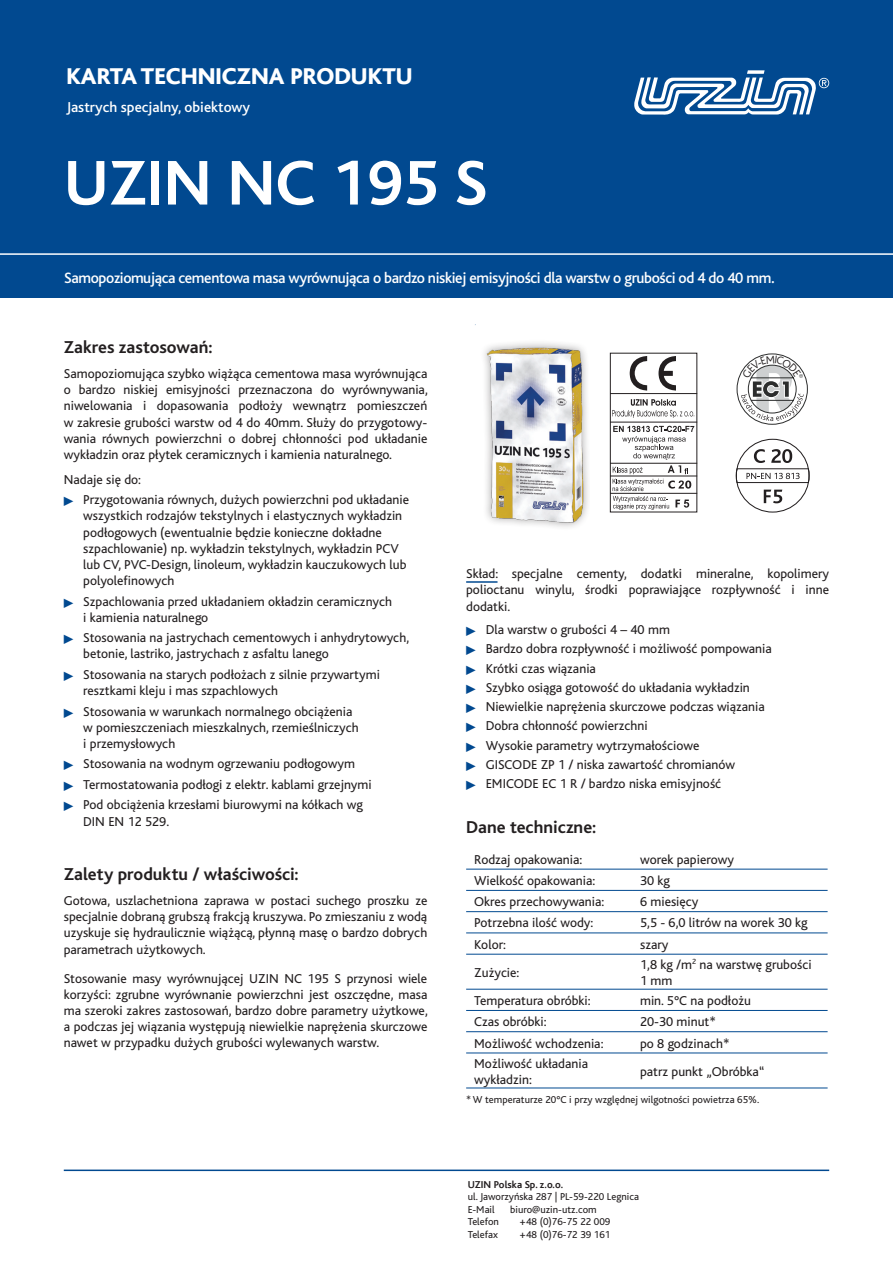
<style>
.page{position:relative;width:893px;height:1263px;background:#fff}
.page>*{position:absolute;margin:0;border:0;box-sizing:border-box;transform-origin:0 0}
.Tytul{font:700 66px "Bliss";color:#fff}
.t1{font:800 24px "Bliss";color:#fff}
.t2{font:700 18px "Bliss CE";color:#231f20}
.t3{font:500 15.75px "Bliss CE";letter-spacing:-.025em;color:#fff}
.t4{font:500 15px "Bliss CE";color:#fff}
.Normalny{font:13.5px/16.2px "Bliss CE";color:#231f20}
.wypunktowanie{font:10.5px "Bliss CE";color:#231f20}
.Normalny-2{font:10.5px "Bliss CE";color:#231f20}
.wypunktowanie-2{font:700 10.5px "Bliss";color:#231f20}
.s1{font-weight:400;font-size:18px}
.s2{font-family:"Bliss"}
.s3{font-family:"Commercial Pi BT";font-size:9.75px;color:#014990}
</style>
<div class="page">
<div style="left:0;top:0;width:893px;height:255px;background:#014990"></div>
<div style="left:0;top:255px;width:893px;height:43px;background:#014990"></div>
<hr style="left:64px;top:1169px;width:765px;height:2px;background:#014990">
<hr style="left:466px;top:869px;width:166px;height:1px;background:#014990">
<hr style="left:632px;top:869px;width:196px;height:1px;background:#014990">
<hr style="left:466px;top:890px;width:166px;height:1px;background:#014990">
<hr style="left:632px;top:890px;width:196px;height:1px;background:#014990">
<hr style="left:466px;top:911px;width:166px;height:1px;background:#014990">
<hr style="left:632px;top:911px;width:196px;height:1px;background:#014990">
<hr style="left:466px;top:932px;width:166px;height:1px;background:#014990">
<hr style="left:632px;top:932px;width:196px;height:1px;background:#014990">
<hr style="left:466px;top:954px;width:166px;height:1px;background:#014990">
<hr style="left:632px;top:954px;width:196px;height:1px;background:#014990">
<hr style="left:466px;top:989px;width:166px;height:1px;background:#014990">
<hr style="left:632px;top:989px;width:196px;height:1px;background:#014990">
<hr style="left:466px;top:1010px;width:166px;height:1px;background:#014990">
<hr style="left:632px;top:1010px;width:196px;height:1px;background:#014990">
<hr style="left:466px;top:1031px;width:166px;height:1px;background:#014990">
<hr style="left:632px;top:1031px;width:196px;height:1px;background:#014990">
<hr style="left:466px;top:1052px;width:166px;height:1px;background:#014990">
<hr style="left:632px;top:1052px;width:196px;height:1px;background:#014990">
<hr style="left:466px;top:1087px;width:166px;height:1px;background:#014990">
<hr style="left:632px;top:1087px;width:196px;height:1px;background:#014990">
<hr style="left:0;top:253px;width:893px;height:2px;background:#fff">
<img style="left:484px;top:343px;width:104px;height:184px">
<svg style="left:634px;top:70px;width:195px;height:45px"></svg>
<hr style="left:466px;top:581px;width:31px;height:2px;background:#014990">
<svg style="left:764px;top:490px;width:18px;height:13px"></svg>
<svg style="left:736px;top:449px;width:74px;height:34px"></svg>
<div style="left:610px;top:353px;width:87px;height:159px;border:1px solid #231f20"></div>
<hr style="left:610px;top:393px;width:87px;height:1px;background:#231f20">
<hr style="left:610px;top:422px;width:87px;height:1px;background:#231f20">
<hr style="left:610px;top:463px;width:87px;height:1px;background:#231f20">
<hr style="left:610px;top:476px;width:87px;height:1px;background:#231f20">
<hr style="left:610px;top:493px;width:87px;height:1px;background:#231f20">
<svg style="left:658px;top:356px;width:18px;height:35px"></svg>
<svg style="left:629px;top:356px;width:18px;height:35px"></svg>
<svg style="left:612px;top:399px;width:82px;height:19px"></svg>
<svg style="left:613px;top:426px;width:81px;height:84px"></svg>
<svg style="left:737px;top:354px;width:70px;height:70px"></svg>
<p class="t1" style="left:66px;top:63px;width:348px">KARTA TECHNICZNA PRODUKTU</p>
<p class="t4" style="left:66px;top:99px;width:185px">Jastrych specjalny, obiektowy</p>
<p class="Tytul" style="left:64px;top:149px;width:425px">UZIN NC 195 S</p>
<p class="t3" style="left:64px;top:269px;width:712px">Samopoziomująca cementowa masa wyrównująca o bardzo niskiej emisyjności dla warstw o grubości od 4 do 40 mm<span class="s1">.</span></p>
<p class="t2" style="left:64px;top:338px;width:150px">Zakres zastosowań:</p>
<p class="Normalny" style="left:64px;top:366px;width:366px;text-align:justify">Samopoziomująca szybko wiążąca cementowa masa wyrównująca o bardzo niskiej emisyjności przeznaczona do wyrównywania, niwelowania i dopasowania podłoży wewnątrz pomieszczeń w zakresie grubości warstw od 4 do 40mm. Służy do przygotowy&shy;wania równych powierzchni o dobrej chłonności pod układanie wykładzin oraz płytek ceramicznych i kamienia naturalnego.</p>
<p class="Normalny" style="left:64px;top:471px;width:79px">Nadaje si<span class="s2">ê</span> do:</p>
<p class="Normalny" style="left:83px;top:492px;width:327px;text-indent:-20px"><span class="s3">÷</span> Przygotowania równych, dużych powierzchni pod układanie wszystkich rodzajów tekstylnych i elastycznych wykładzin podłogowych (ewentualnie będzie konieczne dokładne szpachlowanie) np. wykładzin tekstylnych, wykładzin PCV lub CV, PVC-Design, linoleum, wykładzin kauczukowych lub polyolefinowych</p>
<p class="Normalny" style="left:83px;top:593px;width:310px;text-indent:-20px"><span class="s3">÷</span> Szpachlowania przed układaniem okładzin ceramicznych i kamienia naturalnego</p>
<p class="Normalny" style="left:83px;top:630px;width:327px;text-indent:-20px"><span class="s3">÷</span> Stosowania na jastrychach cementowych i anhydrytowych, betonie, lastriko, jastrychach z asfaltu lanego</p>
<p class="Normalny" style="left:83px;top:667px;width:298px;text-indent:-20px"><span class="s3">÷</span> Stosowania na starych podłożach z silnie przywartymi resztkami kleju i mas szpachlowych</p>
<p class="Normalny" style="left:83px;top:703px;width:277px;text-indent:-20px"><span class="s3">÷</span> Stosowania w warunkach normalnego obciążenia w pomieszczeniach mieszkalnych, rzemieślniczych i przemysłowych</p>
<p class="Normalny" style="left:64px;top:756px;width:293px"><span class="s3">÷</span> Stosowania na wodnym ogrzewaniu podłogowym</p>
<p class="Normalny" style="left:64px;top:776px;width:309px"><span class="s3">÷</span> Termostatowania podłogi z elektr. kablami grzejnymi</p>
<p class="Normalny" style="left:83px;top:797px;width:281px;text-indent:-20px"><span class="s3">÷</span> Pod obciążenia krzesłami biurowymi na kółkach wg<br>DIN EN 12 529.</p>
<p class="t2" style="left:64px;top:865px;width:237px">Zalety produktu / właściwości:</p>
<p class="Normalny" style="left:64px;top:893px;width:365px;text-align:justify">Gotowa, uszlachetniona zaprawa w postaci suchego proszku ze specjalnie dobraną grubszą frakcją kruszywa. Po zmieszaniu z wodą uzyskuje się hydraulicznie wiążącą, płynną masę o bardzo dobrych parametrach użytkowych.</p>
<p class="Normalny" style="left:64px;top:970px;width:366px;text-align:justify">Stosowanie masy wyrównującej UZIN NC 195 S przynosi wiele korzyści: zgrubne wyrównanie powierzchni jest oszczędne, masa ma szeroki zakres zastosowań, bardzo dobre parametry użytkowe, a podczas jej wiązania występują niewielkie naprężenia skurczowe nawet w przypadku dużych grubości wylewanych warstw.</p>
<p class="Normalny" style="left:466px;top:566px;width:365px;text-align:justify">Skład: specjalne cementy, dodatki mineralne, kopolimery polioctanu winylu, środki poprawiające rozpływność i inne dodatki.</p>
<p class="Normalny" style="left:466px;top:622px;width:205px"><span class="s3">÷</span> Dla warstw o grubości 4 – 40 mm</p>
<p class="Normalny" style="left:466px;top:641px;width:307px"><span class="s3">÷</span> Bardzo dobra rozpływność i możliwość pompowania</p>
<p class="Normalny" style="left:466px;top:660px;width:131px"><span class="s3">÷</span> Krótki czas wiązania</p>
<p class="Normalny" style="left:466px;top:680px;width:285px"><span class="s3">÷</span> Szybko osiąga gotowość do układania wykładzin</p>
<p class="Normalny" style="left:466px;top:699px;width:300px"><span class="s3">÷</span> Niewielkie naprężenia skurczowe podczas wiązania</p>
<p class="Normalny" style="left:466px;top:718px;width:183px"><span class="s3">÷</span> Dobra chłonność powierzchni</p>
<p class="Normalny" style="left:466px;top:737px;width:235px"><span class="s3">÷</span> Wysokie parametry wytrzymałościowe</p>
<p class="Normalny" style="left:466px;top:757px;width:270px"><span class="s3">÷</span> GISCODE ZP 1 / niska zawartość chromianów</p>
<p class="Normalny" style="left:466px;top:776px;width:257px"><span class="s3">÷</span> EMICODE EC 1 R / bardzo niska emisyjność</p>
<p class="t2" style="left:466px;top:818px;width:132px">Dane techniczne:</p>
<p class="Normalny" style="left:474px;top:851px;width:110px">Rodzaj opakowania:</p>
<p class="Normalny" style="left:640px;top:851px;width:95px">worek papierowy</p>
<p class="Normalny" style="left:474px;top:873px;width:123px">Wielkość opakowania:</p>
<p class="Normalny" style="left:640px;top:873px;width:31px">30 kg</p>
<p class="Normalny" style="left:474px;top:894px;width:131px">Okres przechowywania:</p>
<p class="Normalny" style="left:640px;top:894px;width:60px">6 miesięcy</p>
<p class="Normalny" style="left:474px;top:915px;width:121px">Potrzebna ilość wody:</p>
<p class="Normalny" style="left:640px;top:915px;width:169px">5,5 - 6,0 litrów na worek 30 kg</p>
<p class="Normalny" style="left:474px;top:936px;width:33px">Kolor:</p>
<p class="Normalny" style="left:640px;top:936px;width:30px">szary</p>
<p class="Normalny" style="left:474px;top:964px;width:47px">Zużycie:</p>
<p class="Normalny" style="left:640px;top:956px;width:173px">1,8 kg /m<sup>2</sup> na warstwę grubości<br>1 mm</p>
<p class="Normalny" style="left:474px;top:993px;width:118px">Temperatura obróbki:</p>
<p class="Normalny" style="left:640px;top:993px;width:112px">min. 5°C na podłożu</p>
<p class="Normalny" style="left:474px;top:1014px;width:74px">Czas obróbki:</p>
<p class="Normalny" style="left:640px;top:1014px;width:77px">20-30 minut*</p>
<p class="Normalny" style="left:474px;top:1035px;width:131px">Możliwość wchodzenia:</p>
<p class="Normalny" style="left:640px;top:1035px;width:91px">po 8 godzinach*</p>
<p class="Normalny" style="left:474px;top:1055px;width:115px">Możliwość układania wykładzin:</p>
<p class="Normalny" style="left:640px;top:1063px;width:126px">patrz punkt „Obróbka“</p>
<p class="Normalny-2" style="left:466px;top:1094px;width:295px">* W temperaturze 20°C i przy względnej wilgotności powietrza 65%.</p>
<p class="wypunktowanie-2" style="left:468px;top:1178px;width:97px">UZIN Polska Sp. z.o.o.</p>
<p class="wypunktowanie" style="left:468px;top:1191px;width:173px">ul. Jaworzyńska 287 | PL-59-220 Legnica</p>
<p class="wypunktowanie" style="left:468px;top:1204px;width:28px">E-Mail</p>
<p class="wypunktowanie" style="left:510px;top:1204px;width:88px">biuro@uzin-utz.com</p>
<p class="wypunktowanie" style="left:468px;top:1216px;width:33px">Telefon</p>
<p class="wypunktowanie" style="left:520px;top:1216px;width:92px">+48 (0)76-75 22 009</p>
<p class="wypunktowanie" style="left:468px;top:1229px;width:32px">Telefax</p>
<p class="wypunktowanie" style="left:520px;top:1229px;width:92px">+48 (0)76-72 39 161</p>
</div>
